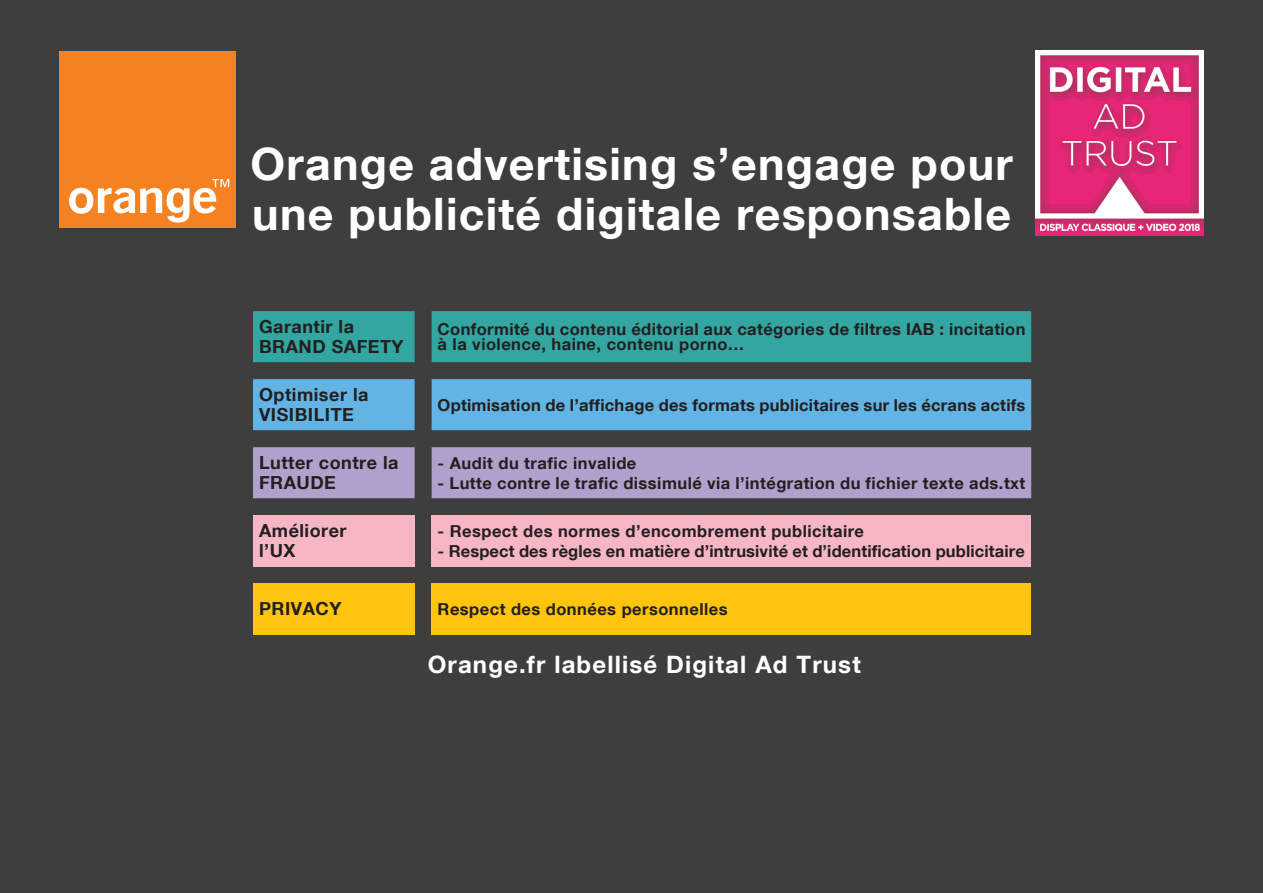
<style>
.page{position:relative;width:1263px;height:893px;background:#3e3e3f}
.page>*{position:absolute;margin:0;border:0;box-sizing:border-box;transform-origin:0 0}
.t1{font:700 44.7px/49.5px "Helvetica Neue";letter-spacing:.03em;color:#fff}
.t2{font:700 24px "Helvetica Neue";letter-spacing:.05em;color:#fff}
.t3{font:700 18px/20px "Helvetica Neue";letter-spacing:.03em;color:#231f20}
.t4{font:700 16.5px/15.8px "Helvetica Neue";letter-spacing:.025em;color:#231f20}
</style>
<div class="page">
<div style="left:60px;top:51px;width:176px;height:176px;background:#f58220"></div>
<svg style="left:69px;top:179px;width:160px;height:44px"></svg>
<img style="left:1035px;top:51px;width:168px;height:185px">
<div style="left:253px;top:311px;width:778px;height:51px;background:#33a6a2"></div>
<div style="left:253px;top:379px;width:778px;height:51px;background:#61b4e4"></div>
<div style="left:253px;top:447px;width:778px;height:51px;background:#b2a0cc"></div>
<div style="left:253px;top:515px;width:162px;height:51px;background:#f7b6c4"></div>
<div style="left:432px;top:515px;width:599px;height:51px;background:#f7b6c4"></div>
<div style="left:253px;top:583px;width:162px;height:51px;background:#fec40e"></div>
<div style="left:432px;top:583px;width:599px;height:51px;background:#fec40e"></div>
<h1 class="t1" style="left:250px;top:138px;width:764px">Orange advertising s’engage pour une publicité digitale responsable</h1>
<p class="t3" style="left:259px;top:316px;width:146px">Garantir la<br>BRAND SAFETY</p>
<p class="t4" style="left:438px;top:320px;width:589px">Conformité du contenu éditorial aux catégories de filtres IAB : incitation à la violence, haine, contenu porno…</p>
<p class="t3" style="left:259px;top:384px;width:111px">Optimiser la<br>VISIBILITE</p>
<p class="t4" style="left:438px;top:396px;width:589px">Optimisation de l’affichage des formats publicitaires sur les écrans actifs</p>
<p class="t3" style="left:259px;top:452px;width:141px">Lutter contre la<br>FRAUDE</p>
<p class="t4" style="left:438px;top:454px;width:200px">- Audit du trafic invalide</p>
<p class="t4" style="left:438px;top:474px;width:589px">- Lutte contre le trafic dissimulé via l’intégration du fichier texte ads.txt</p>
<p class="t3" style="left:259px;top:520px;width:89px">Améliorer l’UX</p>
<p class="t4" style="left:438px;top:522px;width:428px">- Respect des normes d’encombrement publicitaire</p>
<p class="t4" style="left:438px;top:542px;width:589px">- Respect des règles en matière d’intrusivité et d’identification publicitaire</p>
<p class="t3" style="left:259px;top:598px;width:84px">PRIVACY</p>
<p class="t4" style="left:438px;top:600px;width:291px">Respect des données personnelles</p>
<h2 class="t2" style="left:428px;top:649px;width:435px">Orange.fr labellisé Digital Ad Trust</h2>
</div>
